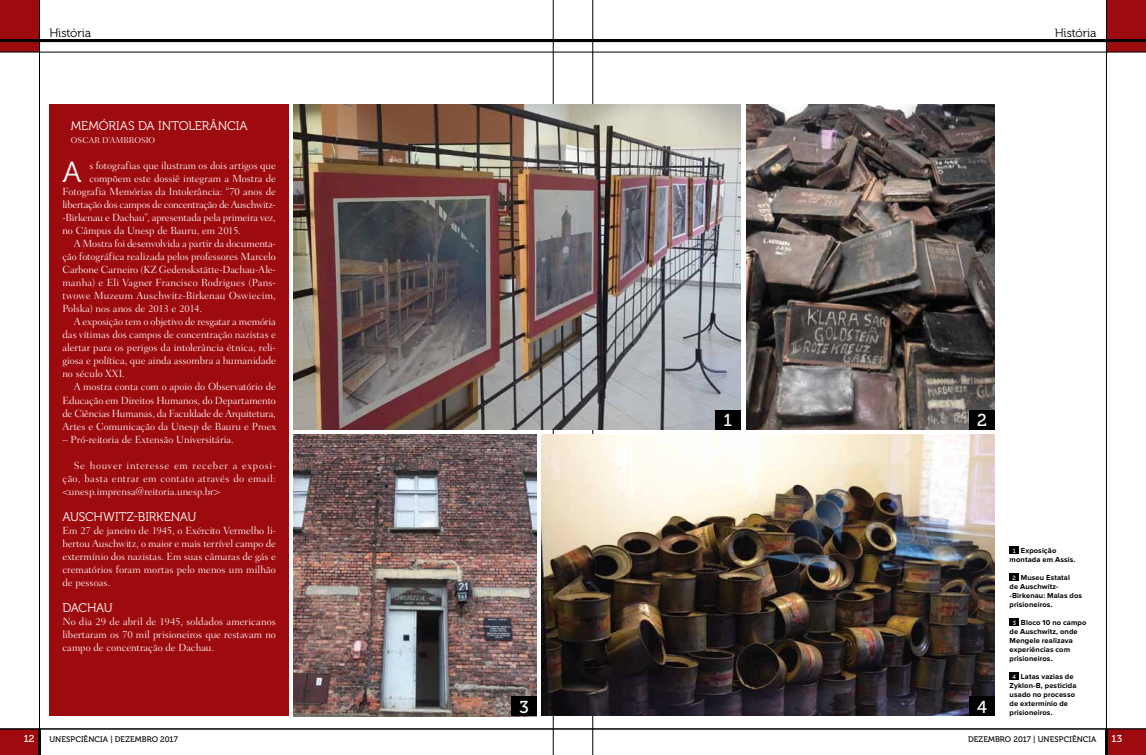
<style>
.page{position:relative;width:1146px;height:755px;background:#fff}
.page>*{position:absolute;margin:0;border:0;box-sizing:border-box;transform-origin:0 0}
.t1{font:29px "Museo 300";color:#fff}
.t2{font:17.2px "Museo 500";color:#fff}
.t3{font:12.5px "Museo 300";letter-spacing:-.015em;color:#fff}
.t4{font:12px "Museo 300";color:#000}
.t5{font:300 10.5px/13px "Fairfield LT Std";letter-spacing:-.005em;color:#fff;text-align:justify}
.t6{font:300 10.5px "Fairfield LT Std";letter-spacing:-.025em;color:#fff}
.t7{font:300 10.5px "Fairfield LT Std";letter-spacing:.015em;color:#fff}
.t8{font:300 10.5px "Fairfield LT Std";letter-spacing:-.04em;color:#fff}
.t9{font:10px "Museo 500";color:#fff}
.t10{font:300 8.5px "Fairfield LT Std";color:#fff}
.t11{font:8px "Museo 500";letter-spacing:.005em;color:#000}
.t12{font:700 7.5px/9px "Proxima Nova";letter-spacing:.015em;color:#000}
.s1{font-family:"Museo 500";font-weight:400;font-size:6px;color:#fff}
</style>
<div class="page">
<hr style="left:592px;top:0;width:1px;height:754px;background:#000">
<hr style="left:553px;top:0;width:1px;height:754px;background:#000">
<div style="left:1106px;top:0;width:39px;height:52px;background:#9e0b0f"></div>
<div style="left:49px;top:104px;width:240px;height:611px;background:#9e0b0f"></div>
<img style="left:293px;top:104px;width:447px;height:325px">
<img style="left:746px;top:104px;width:248px;height:325px">
<img style="left:293px;top:434px;width:244px;height:282px">
<img style="left:541px;top:434px;width:453px;height:281px">
<div style="left:1009px;top:546px;width:9px;height:7px;background:#000"></div>
<div style="left:1009px;top:573px;width:9px;height:7px;background:#000"></div>
<div style="left:1009px;top:618px;width:9px;height:7px;background:#000"></div>
<div style="left:1009px;top:672px;width:9px;height:7px;background:#000"></div>
<div style="left:715px;top:410px;width:25px;height:19px;background:#000"></div>
<div style="left:511px;top:696px;width:26px;height:19px;background:#000"></div>
<div style="left:969px;top:696px;width:25px;height:19px;background:#000"></div>
<div style="left:969px;top:410px;width:25px;height:19px;background:#000"></div>
<div style="left:0;top:0;width:39px;height:52px;background:#9e0b0f"></div>
<div style="left:0;top:728px;width:39px;height:26px;background:#9e0b0f"></div>
<hr style="left:39px;top:0;width:1px;height:754px;background:#000">
<hr style="left:38px;top:728px;width:3px;height:26px;background:#000">
<div style="left:1106px;top:728px;width:39px;height:26px;background:#9e0b0f"></div>
<hr style="left:0;top:39px;width:1145px;height:3px;background:#000">
<hr style="left:1106px;top:0;width:1px;height:754px;background:#000">
<hr style="left:0;top:728px;width:1145px;height:1px;background:#000">
<hr style="left:1104px;top:728px;width:3px;height:26px;background:#000">
<hr style="left:0;top:52px;width:1145px;height:1px;background:#000">
<p class="t4" style="left:49px;top:26px;width:43px">HISTÓRIA</p>
<p class="t4" style="left:1054px;top:26px;width:43px">HISTÓRIA</p>
<p class="t3" style="left:71px;top:119px;width:178px">MEMÓRIAS DA INTOLERÂNCIA</p>
<p class="t10" style="left:71px;top:135px;width:47px">Oscar D’Amb</p>
<p class="t10" style="left:129px;top:135px;width:28px">rosio</p>
<h1 class="t1" style="left:62px;top:156px;width:20px">A</h1>
<p class="t5" style="left:89px;top:159px;width:188px">s fotografias que ilustram os dois artigos que</p>
<p class="t5" style="left:89px;top:172px;width:188px">compõem este dossiê integram a Mostra de</p>
<p class="t5" style="left:62px;top:185px;width:215px">Fotografia Memórias da Intolerância: “70 anos de</p>
<p class="t6" style="left:62px;top:199px;width:215px">libertação dos campos de concentração de Auschwitz-</p>
<p class="t5" style="left:62px;top:211px;width:215px">-Birkenau e Dachau”, apresentada pela primeira vez,</p>
<p class="t5" style="left:62px;top:224px;width:180px">no Câmpus da Unesp de Bauru, em 2015.</p>
<p class="t5" style="left:74px;top:237px;width:204px">A Mostra foi desenvolvida a partir da documenta-</p>
<p class="t5" style="left:62px;top:250px;width:215px">ção fotográfica realizada pelos professores Marcelo</p>
<p class="t5" style="left:62px;top:263px;width:215px">Carbone Carneiro (KZ Gedenskstätte-Dachau-Ale-</p>
<p class="t5" style="left:62px;top:276px;width:215px">manha) e Eli Vagner Francisco Rodrigues (Pans-</p>
<p class="t7" style="left:62px;top:290px;width:215px">twowe Muzeum Auschwitz-Birkenau Oswiecim,</p>
<p class="t8" style="left:62px;top:303px;width:141px">Polska) nos anos de 2013 e 2014.</p>
<p class="t5" style="left:74px;top:315px;width:204px">A exposição tem o objetivo de resgatar a memória</p>
<p class="t5" style="left:62px;top:328px;width:215px">das vítimas dos campos de concentração nazistas e</p>
<p class="t5" style="left:62px;top:341px;width:215px">alertar para os perigos da intolerância étnica, reli-</p>
<p class="t5" style="left:62px;top:354px;width:215px">giosa e política, que ainda assombra a humanidade</p>
<p class="t5" style="left:62px;top:367px;width:64px">no século XXI.</p>
<p class="t5" style="left:74px;top:380px;width:204px">A mostra conta com o apoio do Observatório de</p>
<p class="t5" style="left:62px;top:393px;width:215px">Educação em Direitos Humanos, do Departamento</p>
<p class="t6" style="left:62px;top:407px;width:215px">de Ciências Humanas, da Faculdade de Arquitetura,</p>
<p class="t5" style="left:62px;top:419px;width:215px">Artes e Comunicação da Unesp de Bauru e Proex</p>
<p class="t5" style="left:62px;top:432px;width:173px">– Pró-reitoria de Extensão Universitária.</p>
<p class="t5" style="left:62px;top:458px;width:215px;text-indent:11px">Se houver interesse em receber a exposi&shy;ção, basta entrar em contato através do email: &lt;unesp.imprensa@reitoria.unesp.br&gt;</p>
<p class="t3" style="left:62px;top:509px;width:136px">AUSCHWITZ-BIRKENAU</p>
<p class="t5" style="left:62px;top:523px;width:215px">Em 27 de janeiro de 1945, o Exército Vermelho li&shy;bertou Auschwitz, o maior e mais terrível campo de extermínio dos nazistas. Em suas câmaras de gás e crematórios foram mortas pelo menos um milhão de pessoas.</p>
<p class="t3" style="left:62px;top:600px;width:52px">DACHAU</p>
<p class="t5" style="left:62px;top:614px;width:215px">No dia 29 de abril de 1945, soldados americanos libertaram os 70 mil prisioneiros que restavam no campo de concentração de Dachau.</p>
<h2 class="t2" style="left:723px;top:410px;width:10px">1</h2>
<h2 class="t2" style="left:977px;top:410px;width:11px">2</h2>
<h2 class="t2" style="left:519px;top:696px;width:11px">3</h2>
<h2 class="t2" style="left:977px;top:696px;width:11px">4</h2>
<p class="t12" style="left:1009px;top:545px;width:67px;text-indent:3px"><span class="s1">1</span> Exposição montada em Assis.</p>
<p class="t12" style="left:1009px;top:572px;width:74px;text-indent:3px"><span class="s1">2</span> Museu Estatal<br>de Auschwitz--Birkenau: Malas dos prisioneiros.</p>
<p class="t12" style="left:1009px;top:617px;width:78px;text-indent:3px"><span class="s1">3</span> Bloco 10 no campo de Auschwitz, onde<br>Mengele realizava experiências com prisioneiros.</p>
<p class="t12" style="left:1009px;top:671px;width:68px;text-indent:3px"><span class="s1">4</span> Latas vazias de<br>Zyklon-B, pesticida usado no processo de extermínio de prisioneiros.</p>
<p class="t9" style="left:24px;top:732px;width:12px">12</p>
<p class="t11" style="left:49px;top:734px;width:130px">UNESPCIÊNCIA | DEZEMBRO 2017</p>
<p class="t11" style="left:967px;top:734px;width:130px">DEZEMBRO 2017 | UNESPCIÊNCIA</p>
<p class="t9" style="left:1111px;top:732px;width:12px">13</p>
</div>
